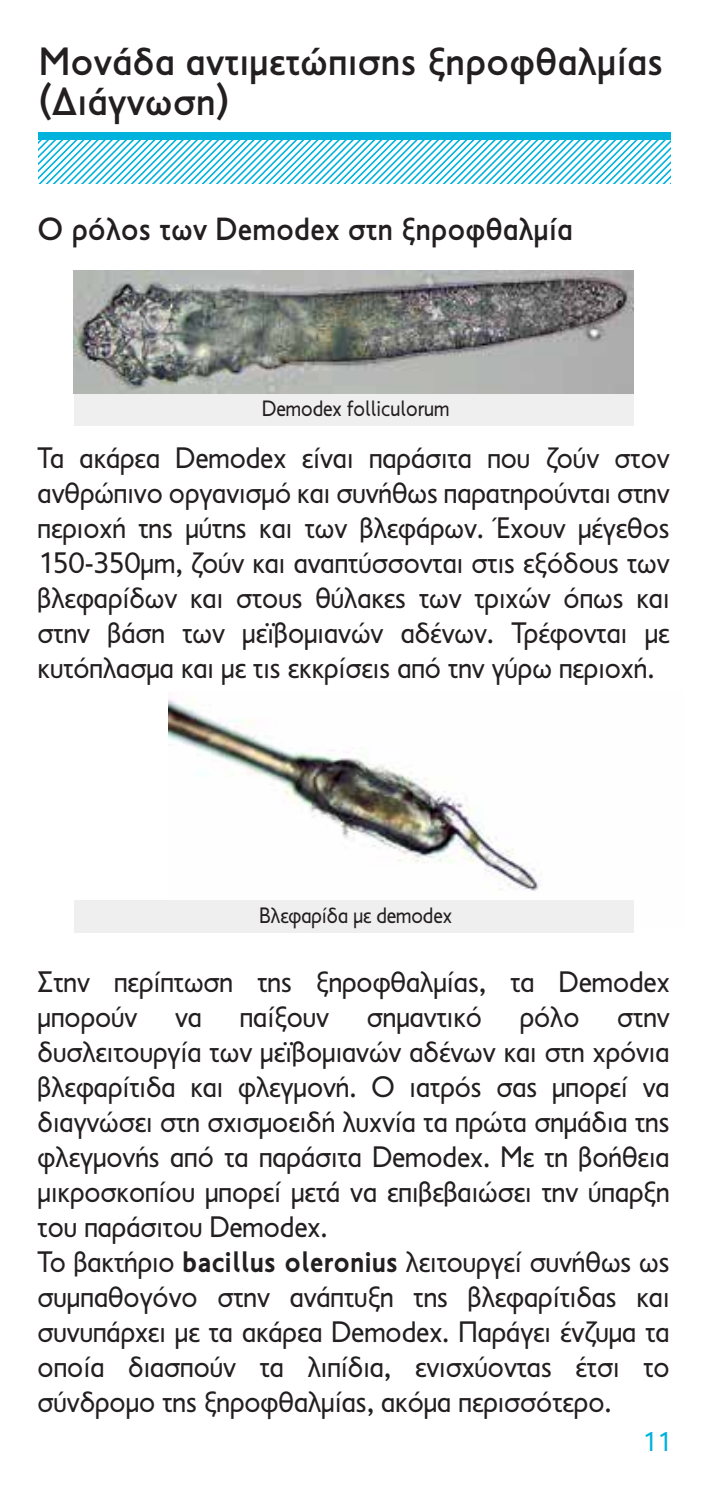
<style>
.page{position:relative;width:709px;height:1489px;background:#fff}
.page>*{position:absolute;margin:0;border:0;box-sizing:border-box;transform-origin:0 0}
.t1{font:500 40px/40px "PF Transport";color:#231f20}
.t2{font:500 32.5px "PF Transport";color:#231f20;scale:.95 1}
.t3{font:30px/35px "PF Transport";color:#231f20;scale:.95 1}
.t4{font:27.5px "PF Transport";color:#00b3dc;scale:.95 1}
.t5{font:22.5px "PF Transport";color:#231f20;scale:.91 1}
.s1{font-weight:700}
</style>
<div class="page">
<img style="left:169px;top:698px;width:465px;height:229px">
<div style="left:74px;top:393px;width:559px;height:33px;background:#efeff0"></div>
<div style="left:38px;top:132px;width:632px;height:8px;background:#00b3dc"></div>
<svg style="left:38px;top:140px;width:632px;height:44px"></svg>
<div style="left:74px;top:900px;width:559px;height:32px;background:#efeff0"></div>
<img style="left:73px;top:270px;width:560px;height:124px">
<h1 class="t1" style="left:39px;top:41px;width:625px">Μονάδα αντιµετώπισης ξηροφθαλµίας (∆ιάγνωση)</h1>
<p class="t2" style="left:38px;top:210px;width:565px">Ο ρόλος των Demodex στη ξηροφθαλµία</p>
<p class="t5" style="left:262px;top:396px;width:207px">Demodex folliculorum</p>
<p class="t3" style="left:38px;top:440px;width:666px;text-align:justify">Τα ακάρεα Demodex είναι παράσιτα που ζούν στον ανθρώπινο οργανισµό και συνήθως παρατηρούνται στην περιοχή της µύτης και των βλεφάρων. Έχουν µέγεθος 150-350µm, ζούν και αναπτύσσονται στις εξόδους των βλεφαρίδων και στους θύλακες των τριχών όπως και στην βάση των µεϊβοµιανών αδένων. Τρέφονται µε κυτόπλασµα και µε τις εκκρίσεις από την γύρω περιοχή.</p>
<p class="t5" style="left:260px;top:903px;width:213px">Βλεφαρίδα µε demodex</p>
<p class="t3" style="left:38px;top:964px;width:666px">Στην περίπτωση της ξηροφθαλµίας, τα Demodex µπορούν</p>
<p class="t3" style="left:175px;top:999px;width:30px">να</p>
<p class="t3" style="left:240px;top:999px;width:95px">παίξουν</p>
<p class="t3" style="left:367px;top:999px;width:123px">σηµαντικό</p>
<p class="t3" style="left:519px;top:999px;width:64px">ρόλο</p>
<p class="t3" style="left:38px;top:999px;width:666px;text-indent:579px">στην δυσλειτουργία των µεϊβοµιανών αδένων και στη χρόνια βλεφαρίτιδα και φλεγµονή. Ο ιατρός σας µπορεί να διαγνώσει στη σχισµοειδή λυχνία τα πρώτα σηµάδια της φλεγµονής από τα παράσιτα Demodex. Με τη βοήθεια µικροσκοπίου µπορεί µετά να επιβεβαιώσει την ύπαρξη του παράσιτου Demodex.<br>Το βακτήριο <span class="s1">bacillus oleronius</span> λειτουργεί συνήθως ως συµπαθογόνο στην ανάπτυξη της βλεφαρίτιδας και συνυπάρχει µε τα ακάρεα Demodex. Παράγει ένζυµα τα οποία διασπούν τα λιπίδια, ενισχύοντας έτσι το σύνδροµο της ξηροφθαλµίας, ακόµα περισσότερο.</p>
<p class="t4" style="left:642px;top:1425px;width:32px">11</p>
</div>
